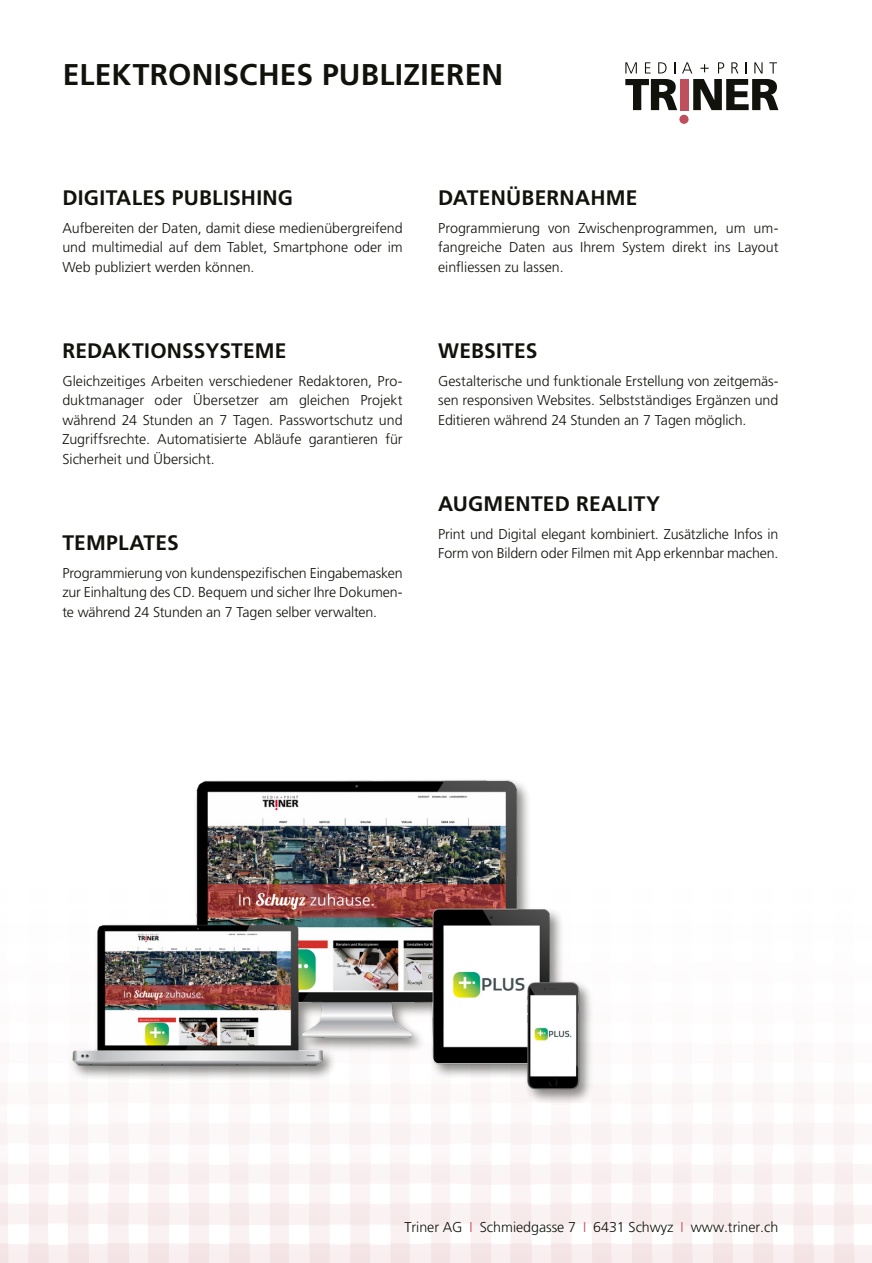
<style>
.page{position:relative;width:872px;height:1263px;background:#fff}
.page>*{position:absolute;margin:0;border:0;box-sizing:border-box;transform-origin:0 0}
.t1{font:700 30px "Frutiger LT Std";letter-spacing:.01em;color:#12120d}
.t2{font:700 21px "Frutiger LT Std";letter-spacing:.01em;color:#12120d}
.t3{font:300 14.25px/19.5px "Frutiger LT Std";letter-spacing:-.005em;color:#12120d;text-align:justify}
.s1{color:#c04f5d}
</style>
<div class="page">
<svg style="left:0;top:1098px;width:872px;height:165px"></svg>
<div style="left:679px;top:115px;width:9px;height:9px;background:#c04f5d;border-radius:50%"></div>
<svg style="left:625px;top:62px;width:153px;height:48px"></svg>
<img style="left:28px;top:780px;width:607px;height:328px">
<h1 class="t1" style="left:63px;top:57px;width:442px">ELEKTRONISCHES PUBLIZIEREN</h1>
<h2 class="t2" style="left:62px;top:185px;width:232px">DIGITALES PUBLISHING</h2>
<p class="t3" style="left:62px;top:218px;width:342px">Aufbereiten der Daten, damit diese medienübergreifend und multimedial auf dem Tablet, Smartphone oder im Web publiziert werden können.</p>
<h2 class="t2" style="left:62px;top:338px;width:226px">REDAKTIONSSYSTEME</h2>
<p class="t3" style="left:62px;top:371px;width:342px">Gleichzeitiges Arbeiten verschiedener Redaktoren, Pro&shy;duktmanager oder Übersetzer am gleichen Projekt während 24 Stunden an 7 Tagen. Passwortschutz und Zugriffsrechte. Automatisierte Abläufe garantieren für Sicherheit und Übersicht.</p>
<h2 class="t2" style="left:62px;top:530px;width:118px">TEMPLATES</h2>
<p class="t3" style="left:62px;top:563px;width:342px">Programmierung von kundenspezifischen Eingabemasken zur Einhaltung des CD. Bequem und sicher Ihre Dokumen&shy;te während 24 Stunden an 7 Tagen selber verwalten.</p>
<h2 class="t2" style="left:438px;top:185px;width:201px">DATENÜBERNAHME</h2>
<p class="t3" style="left:438px;top:218px;width:342px">Programmierung von Zwischenprogrammen, um um&shy;fangreiche Daten aus Ihrem System direkt ins Layout einfliessen zu lassen.</p>
<h2 class="t2" style="left:438px;top:338px;width:101px">WEBSITES</h2>
<p class="t3" style="left:438px;top:371px;width:342px">Gestalterische und funktionale Erstellung von zeitgemäs&shy;sen responsiven Websites. Selbstständiges Ergänzen und Editieren während 24 Stunden an 7 Tagen möglich.</p>
<h2 class="t2" style="left:438px;top:491px;width:224px">AUGMENTED REALITY</h2>
<p class="t3" style="left:438px;top:524px;width:342px">Print und Digital elegant kombiniert. Zusätzliche Infos in<br>Form von Bildern oder Filmen mit App erkennbar machen.</p>
<p class="t3" style="left:404px;top:1217px;width:375px">Triner AG <span class="s1">I</span> Schmiedgasse 7 <span class="s1">I</span> 6431 Schwyz <span class="s1">I</span> www.triner.ch</p>
</div>
